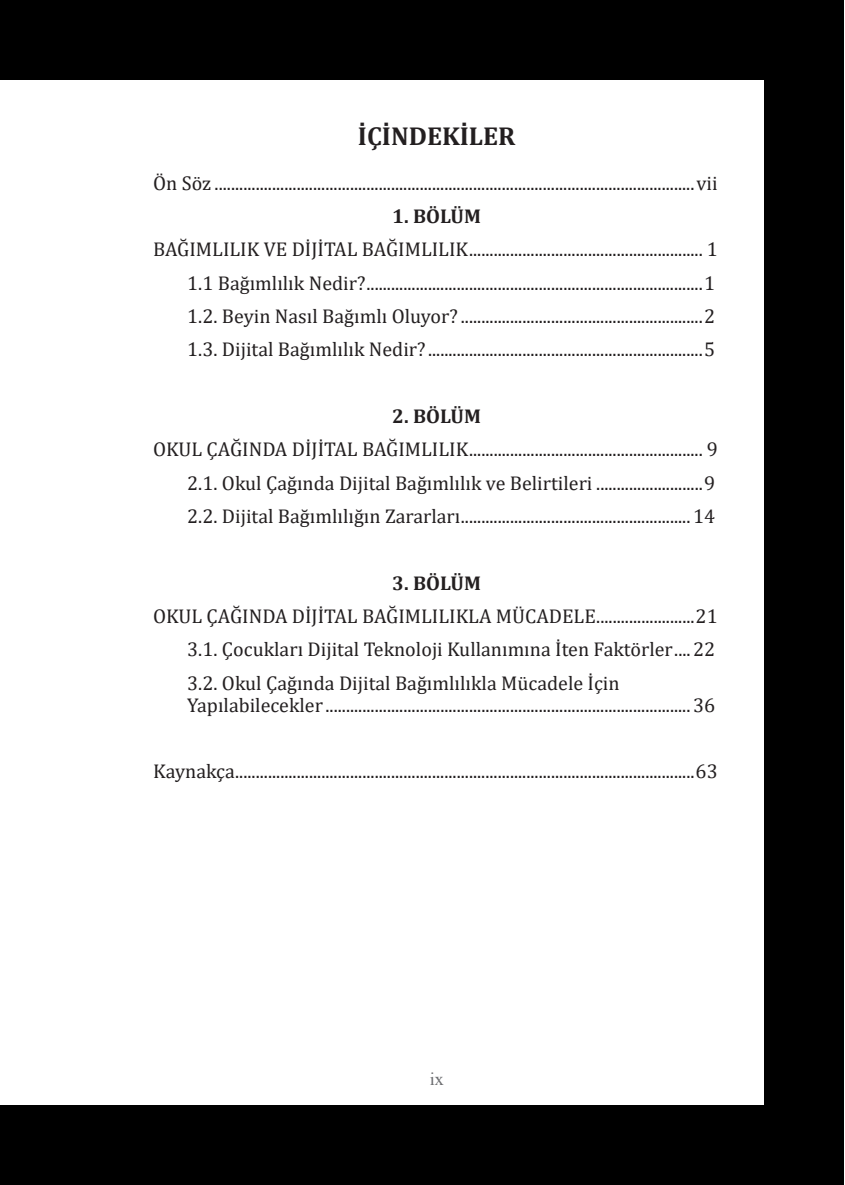
<style>
.page{position:relative;width:845px;height:1185px;background:#fff}
.page>*{position:absolute;margin:0;border:0;box-sizing:border-box;transform-origin:0 0}
.t1{font:700 26px "Cambria";color:#231f20}
.t2{font:20px/33.4px "Cambria";color:#231f20}
.t3{font:700 20px "Cambria";color:#231f20}
.t4{font:18px "Times New Roman";color:#6c6d70}
</style>
<div class="page">
<div style="left:0;top:0;width:844px;height:79px;background:#000"></div>
<div style="left:0;top:1106px;width:844px;height:79px;background:#000"></div>
<div style="left:764px;top:0;width:80px;height:1185px;background:#000"></div>
<h1 class="t1" style="left:358px;top:118px;width:159px">İÇINDEKILER</h1>
<p class="t2" style="left:153px;top:166px;width:566px">Ön Söz .....................................................................................................................vii</p>
<p class="t3" style="left:392px;top:202px;width:90px">1. BÖLÜM</p>
<p class="t2" style="left:187px;top:233px;width:532px;text-indent:-34px">BAĞIMLILIK VE DİJİTAL BAĞIMLILIK......................................................... 1<br>1.1 Bağımlılık Nedir?..................................................................................1<br>1.2. Beyin Nasıl Bağımlı Oluyor? ...........................................................2<br>1.3. Dijital Bağımlılık Nedir? ...................................................................5</p>
<p class="t3" style="left:392px;top:402px;width:90px">2. BÖLÜM</p>
<p class="t2" style="left:187px;top:433px;width:532px;text-indent:-34px">OKUL ÇAĞINDA DİJİTAL BAĞIMLILIK......................................................... 9<br>2.1. Okul Çağında Dijital Bağımlılık ve Belirtileri ..........................9<br>2.2. Dijital Bağımlılığın Zararları........................................................14</p>
<p class="t3" style="left:392px;top:569px;width:90px">3. BÖLÜM</p>
<p class="t2" style="left:187px;top:599px;width:532px;text-indent:-34px">OKUL ÇAĞINDA DİJİTAL BAĞIMLILIKLA MÜCADELE........................21<br>3.1. Çocukları Dijital Teknoloji Kullanımına İten Faktörler....22<br>3.2. Okul Çağında Dijital Bağımlılıkla Mücadele İçin</p>
<p class="t2" style="left:187px;top:688px;width:530px">Yapılabilecekler .........................................................................................36</p>
<p class="t2" style="left:153px;top:755px;width:566px">Kaynakça................................................................................................................63</p>
<p class="t4" style="left:430px;top:1066px;width:16px">ix</p>
</div>
